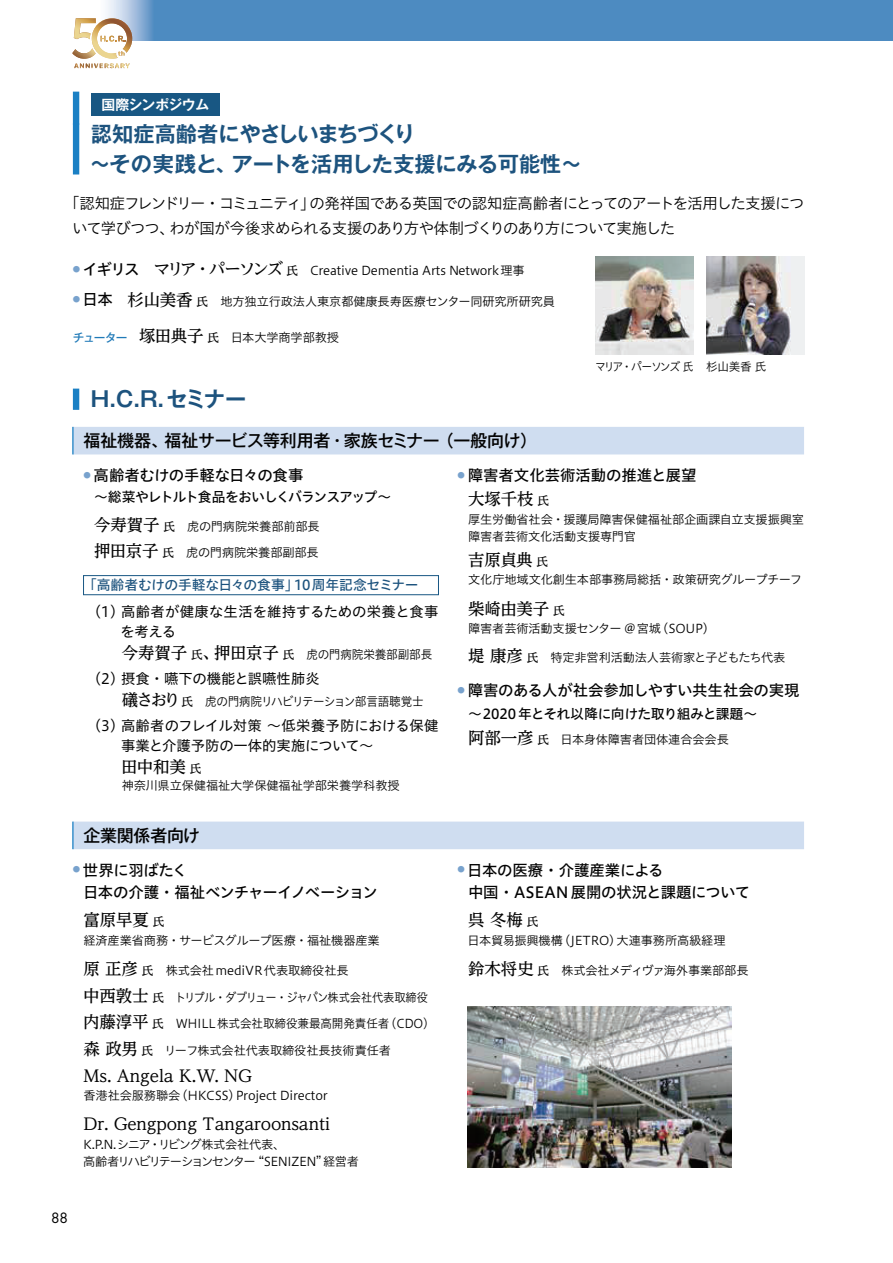
<style>
.page{position:relative;width:893px;height:1263px;background:#fff}
.page>*{position:absolute;margin:0;border:0;box-sizing:border-box;transform-origin:0 0}
.t1{font:21.3px/29.7px "Gothic MB101 Pr 6 N De Bold 90 msp RKSJ H";letter-spacing:-.015em;color:#1d537e}
.t2{font:16.95px "Gothic MB101 Pr 6 N Medium 90 msp RKSJ H";letter-spacing:-.015em;color:#030303}
.t3{font:16.5px "UD Reimin Pr 6 N Medium 90 msp RKSJ H";letter-spacing:-.01em;color:#030303}
.t4{font:15.45px/24.5px "Hiragino UD Sans Std N W3 90 msp RKSJ H";letter-spacing:-.065em;color:#030303}
.t5{font:15.45px/22.4px "Hiragino UD Sans Std N W5 90 msp RKSJ H";letter-spacing:-.015em;color:#030303}
.t6{font:15.45px/22.4px "Hiragino UD Sans Std N W5 90 msp RKSJ H";letter-spacing:-.04em;color:#030303}
.t7{font:14.4px/20.2px "Hiragino UD Sans Std N W4 90 msp RKSJ H";color:#030303}
.t8{font:13.8px "Hiragino UD Sans Std N W5 90 msp RKSJ H";letter-spacing:-.02em;color:#1d537e}
.t9{font:13.8px "Hiragino UD Sans Std N W5 90 msp RKSJ H";letter-spacing:-.075em;color:#030303}
.t10{font:13.8px "Hiragino UD Sans Std N W5 90 msp RKSJ H";letter-spacing:-.025em;color:#030303}
.t11{font:13.8px "Gothic MB101 Pr 6 N De Bold 90 msp RKSJ H";letter-spacing:-.03em;color:#fff}
.t12{font:13.8px "Futura Std";color:#030303}
.t13{font:12.15px/26.5px "Hiragino UD Sans Std N W3 90 msp RKSJ H";letter-spacing:-.01em;color:#030303}
.t14{font:12.15px/17px "Hiragino UD Sans Std N W3 90 msp RKSJ H";letter-spacing:-.09em;color:#030303}
.t15{font:12.15px "Hiragino UD Sans Std N W3 90 msp RKSJ H";letter-spacing:-.055em;color:#030303;scale:.95 1}
.t16{font:12.15px "Hiragino UD Sans Std N W3 90 msp RKSJ H";letter-spacing:-.01em;color:#030303;scale:.95 1}
.t17{font:11.7px "Hiragino UD Sans Std N W3 90 msp RKSJ H";letter-spacing:-.105em;color:#030303;scale:.92 1}
.s1{font-family:"Hiragino UD Sans Std N W5 90 msp RKSJ H";font-size:15.45px}
.s2{font-family:"UD Reimin Pr 6 N Medium 90 msp RKSJ H";font-size:16.5px}
.s3{font-family:"UD Reimin Pr 6 N Medium 90 msp RKSJ H";font-size:11.7px}
.s4{font-family:"Gothic MB101 Pr 6 N Medium 90 msp RKSJ H";font-size:11.7px;color:#207ab8}
.s5{font-size:11.7px}
</style>
<div class="page">
<svg style="left:73px;top:427px;width:731px;height:422px"></svg>
<hr style="left:72px;top:427px;width:2px;height:27px;background:#1b80c4">
<hr style="left:72px;top:822px;width:2px;height:27px;background:#1b80c4">
<div style="left:73px;top:92px;width:6px;height:33px;background:#1b80c4"></div>
<div style="left:73px;top:124px;width:6px;height:51px;background:#1b80c4"></div>
<div style="left:91px;top:94px;width:129px;height:22px;background:#185783"></div>
<div style="left:73px;top:389px;width:6px;height:21px;background:#1b80c4"></div>
<div style="left:83px;top:575px;width:356px;height:20px;border:1px solid #185783"></div>
<img style="left:596px;top:257px;width:97px;height:98px">
<img style="left:706px;top:257px;width:98px;height:98px">
<img style="left:468px;top:1006px;width:263px;height:162px">
<div style="left:153px;top:0;width:740px;height:41px;background:#4d8bc1"></div>
<svg style="left:106px;top:0;width:47px;height:41px"></svg>
<svg style="left:72px;top:18px;width:60px;height:50px"></svg>
<p class="t11" style="left:102px;top:100px;width:109px">国際シンポジウム</p>
<h1 class="t1" style="left:89px;top:122px;width:494px">認知症高齢者にやさしいまちづくり<br>～その実践と、アートを活用した支援にみる可能性～</h1>
<p class="t4" style="left:72px;top:193px;width:734px;text-indent:-8px">「認知症フレンドリー・コミュニティ」の発祥国である英国での認知症高齢者にとってのアートを活用した支援について学びつつ、わが国が今後求められる支援のあり方や体制づくりのあり方について実施した</p>
<p class="t13" style="left:73px;top:259px;width:453px"><sup>●</sup> <span class="s1">イギリス　</span><span class="s2">マリア・パーソンズ</span> <span class="s3">氏</span>　Creative Dementia Arts Network理事</p>
<p class="t13" style="left:73px;top:290px;width:484px"><sup>●</sup> <span class="s1">日本</span> <span class="s2">杉山美香</span> <span class="s3">氏</span>　地方独立行政法人東京都健康長寿医療センター同研究所研究員</p>
<p class="t13" style="left:73px;top:326px;width:268px"><span class="s4">チューター　</span><span class="s2">塚田典子</span> <span class="s3">氏</span>　日本大学商学部教授</p>
<p class="t17" style="left:595px;top:362px;width:188px">マリア・パーソンズ 氏 杉山美香 氏</p>
<h1 class="t1" style="left:91px;top:387px;width:157px">H.C.R.セミナー</h1>
<h2 class="t2" style="left:83px;top:434px;width:455px">福祉機器、福祉サービス等利用者・家族セミナー （一般向け）</h2>
<p class="t5" style="left:83px;top:466px;width:221px"><sup>●</sup> 高齢者むけの手軽な日々の食事</p>
<p class="t9" style="left:94px;top:492px;width:299px">～総菜やレトルト食品をおいしくバランスアップ～</p>
<p class="t13" style="left:94px;top:514px;width:227px"><span class="s2">今寿賀子</span> <span class="s3">氏</span>　虎の門病院栄養部前部長<span class="s2">押田京子</span> <span class="s3">氏</span>　虎の門病院栄養部副部長</p>
<p class="t8" style="left:83px;top:580px;width:337px">「高齢者むけの手軽な日々の食事」10周年記念セミナー</p>
<p class="t7" style="left:121px;top:603px;width:319px;text-indent:-34px">（1）高齢者が健康な生活を維持するための栄養と食事を考える</p>
<p class="t16" style="left:122px;top:650px;width:328px"><span class="s2">今寿賀子</span> <span class="s3">氏</span><span class="s2">、押田京子</span> <span class="s3">氏</span> 虎の門病院栄養部副部長</p>
<p class="t7" style="left:87px;top:670px;width:234px">（2）摂食・嚥下の機能と誤嚥性肺炎</p>
<p class="t15" style="left:122px;top:697px;width:319px"><span class="s2">礒さおり</span> <span class="s3">氏</span> 虎の門病院リハビリテーション部言語聴覚士</p>
<p class="t7" style="left:121px;top:717px;width:319px;text-indent:-34px">（3）高齢者のフレイル対策 ～低栄養予防における保健事業と介護予防の一体的実施について～</p>
<h3 class="t3" style="left:121px;top:760px;width:82px">田中和美 <span class="s5">氏</span></h3>
<p class="t13" style="left:122px;top:774px;width:279px">神奈川県立保健福祉大学保健福祉学部栄養学科教授</p>
<p class="t5" style="left:457px;top:466px;width:240px"><sup>●</sup> 障害者文化芸術活動の推進と展望</p>
<h3 class="t3" style="left:468px;top:493px;width:83px">大塚千枝 <span class="s5">氏</span></h3>
<p class="t13" style="left:468px;top:512px;width:338px;line-height:17px">厚生労働省社会・援護局障害保健福祉部企画課自立支援振興室障害者芸術文化活動支援専門官</p>
<h3 class="t3" style="left:468px;top:553px;width:81px">吉原貞典 <span class="s5">氏</span></h3>
<p class="t13" style="left:468px;top:568px;width:335px">文化庁地域文化創生本部事務局総括・政策研究グループチーフ</p>
<h3 class="t3" style="left:468px;top:602px;width:98px">柴崎由美子 <span class="s5">氏</span></h3>
<p class="t13" style="left:468px;top:617px;width:249px">障害者芸術活動支援センター @宮城（SOUP）</p>
<p class="t13" style="left:468px;top:646px;width:319px"><span class="s2">堤 康彦</span> <span class="s3">氏</span>　特定非営利活動法人芸術家と子どもたち代表</p>
<p class="t5" style="left:457px;top:682px;width:344px"><sup>●</sup> 障害のある人が社会参加しやすい共生社会の実現</p>
<p class="t10" style="left:468px;top:709px;width:290px">～2020年とそれ以降に向けた取り組みと課題～</p>
<p class="t13" style="left:468px;top:728px;width:262px"><span class="s2">阿部一彦</span> <span class="s3">氏</span>　日本身体障害者団体連合会会長</p>
<h2 class="t2" style="left:83px;top:829px;width:118px">企業関係者向け</h2>
<p class="t6" style="left:83px;top:861px;width:296px;text-indent:-10px"><sup>●</sup> 世界に羽ばたく<br>日本の介護・福祉ベンチャーイノベーション</p>
<h3 class="t3" style="left:83px;top:914px;width:82px">富原早夏 <span class="s5">氏</span></h3>
<p class="t13" style="left:83px;top:929px;width:298px">経済産業省商務・サービスグループ医療・福祉機器産業</p>
<p class="t13" style="left:83px;top:959px;width:353px"><span class="s2">原 正彦</span> <span class="s3">氏</span>　株式会社mediVR代表取締役社長<br><span class="s2">中西敦士</span> <span class="s3">氏</span> トリプル・ダブリュー・ジャパン株式会社代表取締役<span class="s2">内藤淳平</span> <span class="s3">氏</span> WHILL株式会社取締役兼最高開発責任者（CDO）<span class="s2">森 政男</span> <span class="s3">氏</span>　リーフ株式会社代表取締役社長技術責任者</p>
<h3 class="t3" style="left:83px;top:1069px;width:170px">Ms. Angela K.W. NG</h3>
<p class="t13" style="left:83px;top:1084px;width:246px">香港社会服務聯会（HKCSS）Project Director</p>
<h3 class="t3" style="left:83px;top:1118px;width:248px">Dr. Gengpong Tangaroonsanti</h3>
<p class="t14" style="left:83px;top:1138px;width:277px">K.P.N.シニア・リビング株式会社代表、<br>高齢者リハビリテーションセンター “SENIZEN”経営者</p>
<p class="t12" style="left:51px;top:1210px;width:19px">88</p>
<p class="t5" style="left:468px;top:861px;width:284px;text-indent:-11px"><sup>●</sup> 日本の医療・介護産業による<br>中国・ASEAN展開の状況と課題について</p>
<h3 class="t3" style="left:468px;top:914px;width:72px">呉 冬梅 <span class="s5">氏</span></h3>
<p class="t13" style="left:468px;top:929px;width:259px">日本貿易振興機構（JETRO）大連事務所高級経理</p>
<p class="t13" style="left:468px;top:959px;width:282px"><span class="s2">鈴木将史</span> <span class="s3">氏</span>　株式会社メディヴァ海外事業部部長</p>
</div>
